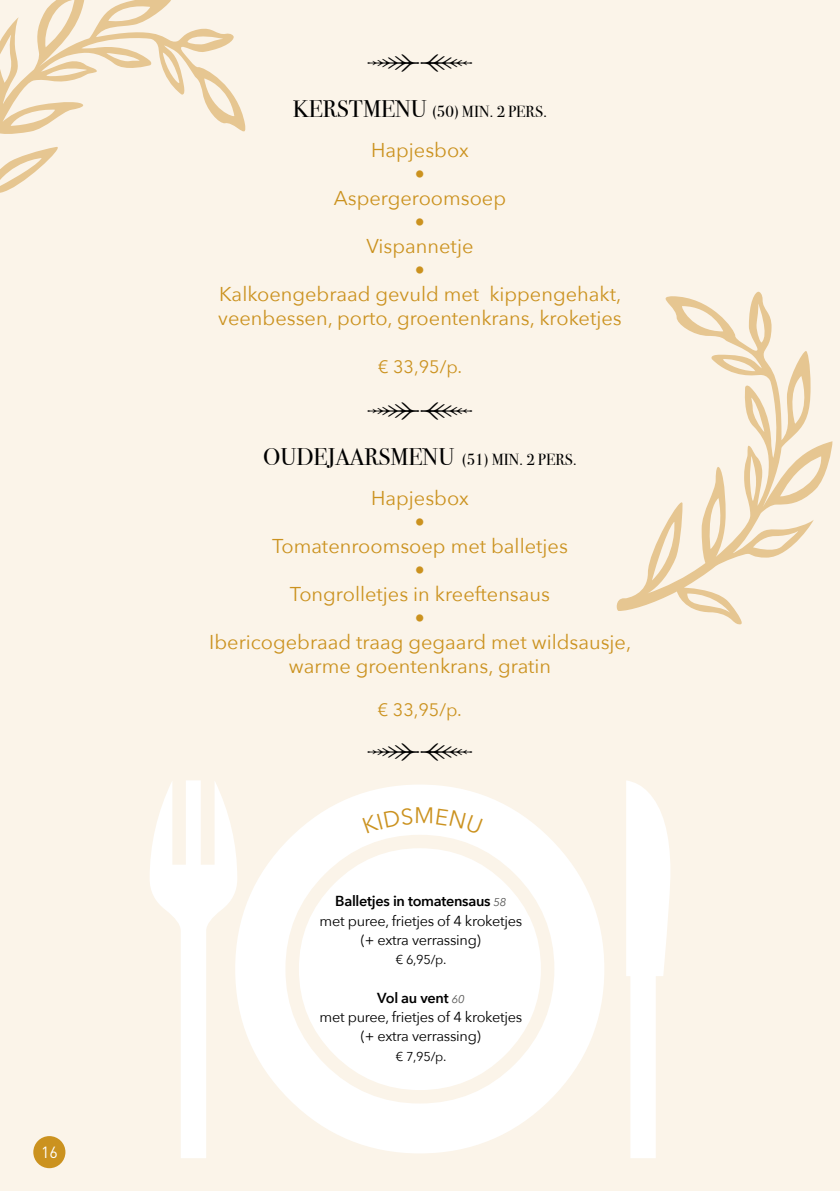
<style>
.page{position:relative;width:840px;height:1191px;background:#fff}
.page>*{position:absolute;margin:0;border:0;box-sizing:border-box;transform-origin:0 0}
.t1{font:20px/24px "Avenir Next";color:#cb921f;text-align:center}
.t2{font:18px "Avenir Next";color:#cb921f}
.t3{font:16px "Bodoni Svty Two ITCTT";color:#000}
.t4{font:16px "DINOT";color:#fff}
.t5{font:14.4px/19.2px "Avenir Next";letter-spacing:-.02em;color:#000;text-align:center}
.t6{font:12.8px "Avenir Next";color:#000}
.s1{font-size:24px}
.s2{font-weight:600}
.s3{font-style:italic;font-size:11.2px;color:#575756}
</style>
<div class="page">
<div style="left:0;top:0;width:839px;height:1191px;background:#fbf4e9"></div>
<svg style="left:0;top:0;width:245px;height:193px"></svg>
<svg style="left:150px;top:780px;width:520px;height:378px;fill:#fff"></svg>
<div style="left:33px;top:1136px;width:32px;height:32px;background:#cb921f;border-radius:50%"></div>
<div style="left:362px;top:807px;width:120px;height:27px;background:#fff"></div>
<p class="t4" style="left:41px;top:1141px;width:18px">16</p>
<p class="t3" style="left:293px;top:98px;width:256px"><span class="s1">KERSTMENU</span> (50) MIN. 2 PERS.</p>
<p class="t1" style="left:218px;top:137px;width:404px">Hapjesbox<br>•<br>Aspergeroomsoep<br>•<br>Vispannetje<br>•<br>Kalkoengebraad gevuld met kippengehakt, veenbessen, porto, groentenkrans, kroketjes</p>
<p class="t2" style="left:378px;top:351px;width:85px">€ 33,95/p.</p>
<p class="t3" style="left:263px;top:446px;width:315px"><span class="s1">OUDEJAARSMENU</span> (51) MIN. 2 PERS.</p>
<p class="t1" style="left:209px;top:485px;width:423px">Hapjesbox<br>•<br>Tomatenroomsoep met balletjes<br>•<br>Tongrolletjes in kreeftensaus<br>•<br>Ibericogebraad traag gegaard met wildsausje, warme groentenkrans, gratin</p>
<p class="t2" style="left:378px;top:694px;width:85px">€ 33,95/p.</p>
<p class="t5" style="left:319px;top:891px;width:204px"><span class="s2">Balletjes in tomatensaus</span> <span class="s3">58<br></span>met puree, frietjes of 4 kroketjes (+ extra verrassing)</p>
<p class="t6" style="left:395px;top:949px;width:52px">€ 6,95/p.</p>
<p class="t5" style="left:319px;top:987px;width:204px"><span class="s2">Vol au vent</span> <span class="s3">60<br></span>met puree, frietjes of 4 kroketjes (+ extra verrassing)</p>
<p class="t6" style="left:395px;top:1045px;width:52px">€ 7,95/p.</p>
</div>
